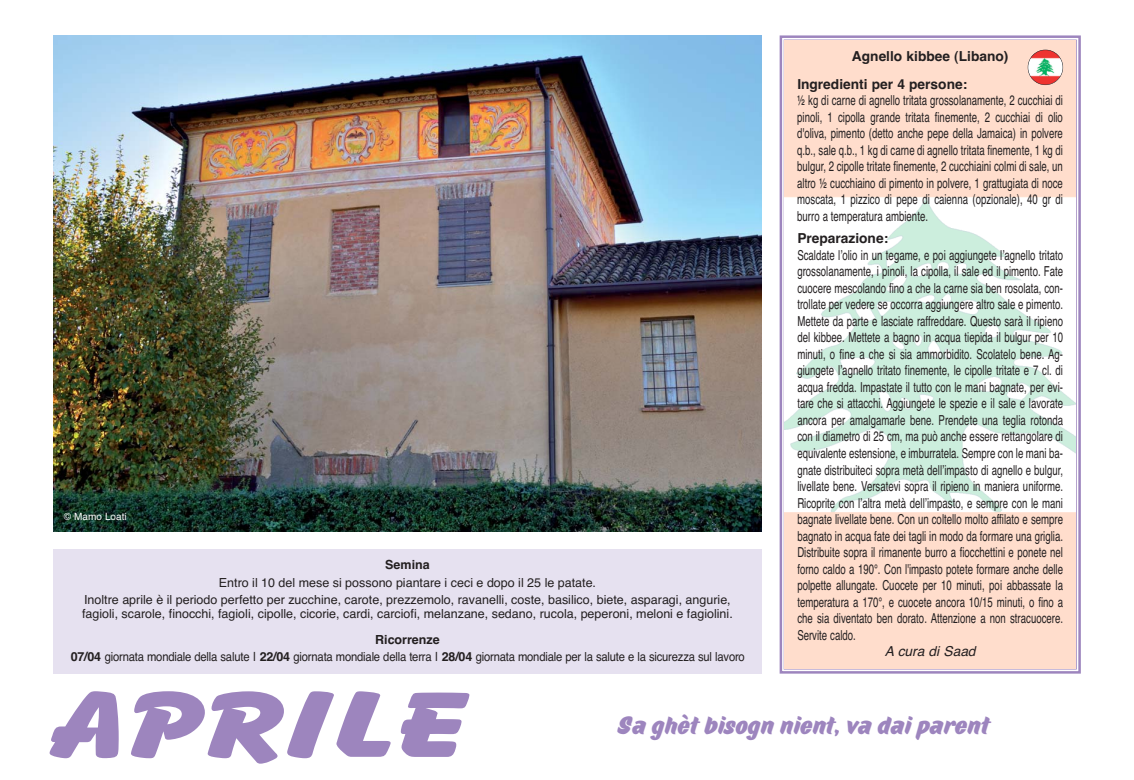
<style>
.page{position:relative;width:1134px;height:780px;background:#fff}
.page>*{position:absolute;margin:0;border:0;box-sizing:border-box;transform-origin:0 0}
.t1{font:800 95px "Balloon BT";color:#9d85be;scale:1.5 1}
.t2{font:900 25px "TT Marks";color:#9d85be}
.t3{font:13.75px/16.5px "Helvetica";color:#231f20;text-align:justify;scale:.7 1}
.t4{font:700 13.75px/27.6px "Helvetica";color:#231f20}
.t5{font:italic 13.75px "Helvetica";color:#231f20}
.t6{font:12.5px/17.2px "Helvetica";color:#231f20;text-align:center}
.t7{font:12.5px/17.2px "Helvetica";color:#231f20;text-align:center;scale:.9 1}
.t8{font:700 12.5px "Helvetica";color:#231f20}
.t9{font:10px "Helvetica";color:#fff}
.s1{font-weight:700}
</style>
<div class="page">
<img style="left:53px;top:35px;width:709px;height:496px">
<div style="left:780px;top:35px;width:301px;height:638px;border:2px solid #9d85be"></div>
<img style="left:785px;top:40px;width:291px;height:628px">
<div style="left:53px;top:549px;width:709px;height:124px;background:#e6e1f0"></div>
<img style="left:1028px;top:50px;width:35px;height:35px;border-radius:50%">
<div style="left:1028px;top:50px;width:35px;height:35px;border:1px solid #231f20;border-radius:50%"></div>
<p class="t9" style="left:64px;top:513px;width:64px">© Mamo Loati</p>
<p class="t8" style="left:385px;top:560px;width:46px">Semina</p>
<p class="t6" style="left:84px;top:574px;width:648px">Entro il 10 del mese si possono piantare i ceci e dopo il 25 le patate.<br>Inoltre aprile è il periodo perfetto per zucchine, carote, prezzemolo, ravanelli, coste, basilico, biete, asparagi, angurie,</p>
<p class="t6" style="left:82px;top:606px;width:652px">fagioli, scarole, finocchi, fagioli, cipolle, cicorie, cardi, carciofi, melanzane, sedano, rucola, peperoni, meloni e fagiolini.</p>
<p class="t7" style="left:71px;top:632px;width:750px"><span class="s1">Ricorrenze<br>07/04</span> giornata mondiale della salute | <span class="s1">22/04</span> giornata mondiale della terra | <span class="s1">28/04</span> giornata mondiale per la salute e la sicurezza sul lavoro</p>
<p class="t4" style="left:797px;top:44px;width:213px;text-indent:55px">Agnello kibbee (Libano)<br>Ingredienti per 4 persone:</p>
<p class="t3" style="left:797px;top:93px;width:381px">½ kg di carne di agnello tritata grossolanamente, 2 cucchiai di pinoli, 1 cipolla grande tritata finemente, 2 cucchiai di olio d'oliva, pimento (detto anche pepe della Jamaica) in polvere q.b., sale q.b., 1 kg di carne di agnello tritata finemente, 1 kg di bulgur, 2 cipolle tritate finemente, 2 cucchiaini colmi di sale, un altro ½ cucchiaino di pimento in polvere, 1 grattugiata di noce moscata, 1 pizzico di pepe di caienna (opzionale), 40 gr di burro a temperatura ambiente.</p>
<p class="t4" style="left:797px;top:226px;width:92px">Preparazione:</p>
<p class="t3" style="left:797px;top:248px;width:381px">Scaldate lʼolio in un tegame, e poi aggiungete lʼagnello tritato grossolanamente, i pinoli, la cipolla, il sale ed il pimento. Fate cuocere mescolando fino a che la carne sia ben rosolata, con&shy;trollate per vedere se occorra aggiungere altro sale e pimento.<br>Mettete da parte e lasciate raffreddare. Questo sarà il ripieno del kibbee. Mettete a bagno in acqua tiepida il bulgur per 10 minuti, o fine a che si sia ammorbidito. Scolatelo bene. Ag&shy;giungete lʼagnello tritato finemente, le cipolle tritate e 7 cl. di acqua fredda. Impastate il tutto con le mani bagnate, per evi&shy;tare che si attacchi. Aggiungete le spezie e il sale e lavorate ancora per amalgamarle bene. Prendete una teglia rotonda con il diametro di 25 cm, ma può anche essere rettangolare di equivalente estensione, e imburratela. Sempre con le mani ba&shy;gnate distribuiteci sopra metà dellʼimpasto di agnello e bulgur, livellate bene. Versatevi sopra il ripieno in maniera uniforme.<br>Ricoprite con lʼaltra metà dellʼimpasto, e sempre con le mani bagnate livellate bene. Con un coltello molto affilato e sempre bagnato in acqua fate dei tagli in modo da formare una griglia.<br>Distribuite sopra il rimanente burro a fiocchettini e ponete nel forno caldo a 190°. Con l'impasto potete formare anche delle polpette allungate. Cuocete per 10 minuti, poi abbassate la temperatura a 170°, e cuocete ancora 10/15 minuti, o fino a che sia diventato ben dorato. Attenzione a non stracuocere.<br>Servite caldo.</p>
<p class="t5" style="left:885px;top:646px;width:92px">A cura di Saad</p>
<h1 class="t1" style="left:53px;top:691px;width:278px">APRILE</h1>
<h2 class="t2" style="left:618px;top:716px;width:373px">Sa ghèt bisogn nient, va dai parent</h2>
</div>
